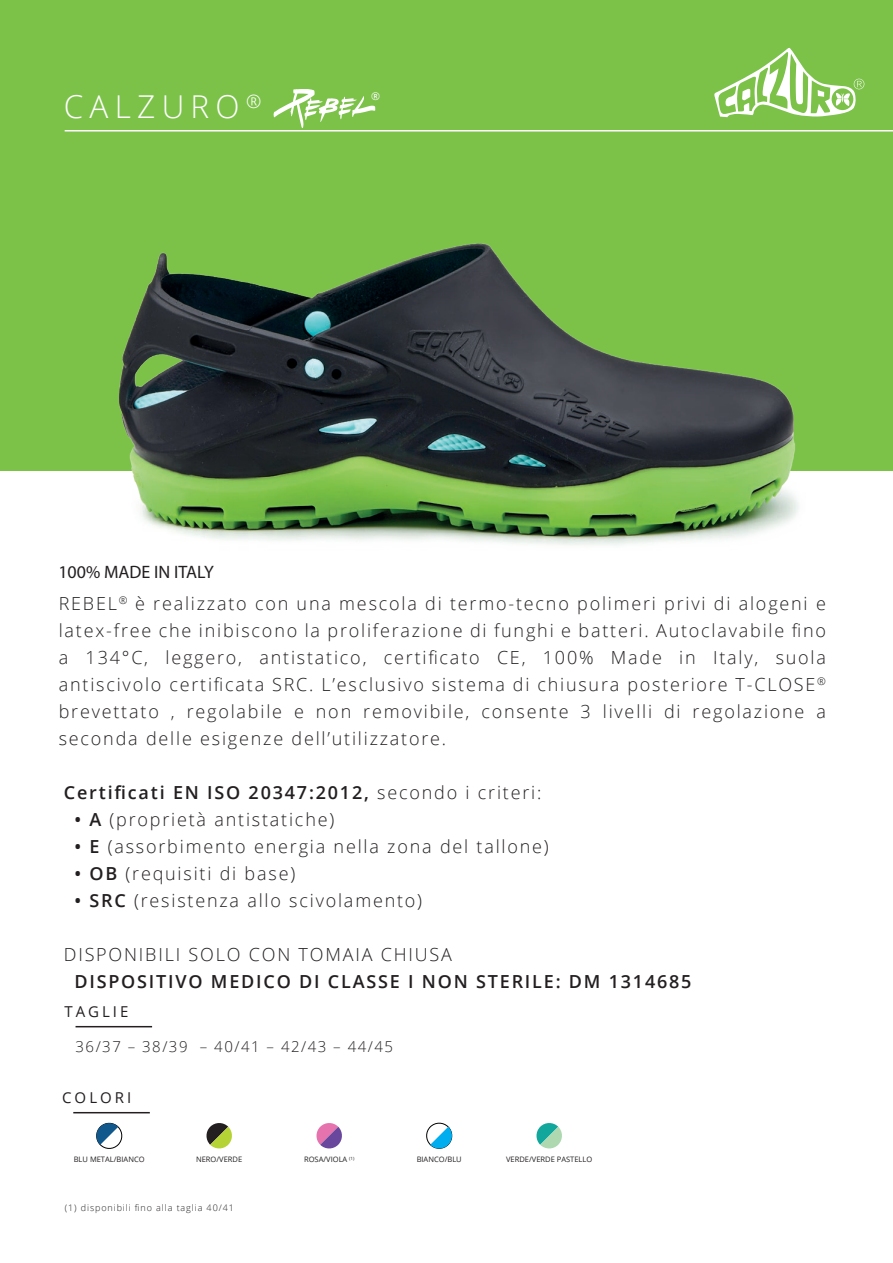
<style>
.page{position:relative;width:893px;height:1263px;background:#fff}
.page>*{position:absolute;margin:0;border:0;box-sizing:border-box;transform-origin:0 0}
.t1{font:300 31.5px "Open Sans";letter-spacing:.2em;color:#fff}
.t2{font:300 18px/27px "Open Sans";letter-spacing:.1em;color:#231f20;text-align:justify}
.t3{font:600 18px "Open Sans";letter-spacing:.1em;color:#231f20}
.t4{font:18px "Myriad Pro";color:#231f20}
.t5{font:300 15px "Open Sans";letter-spacing:.1em;color:#231f20}
.t6{font:15px "Open Sans";letter-spacing:.2em;color:#231f20}
.t7{font:10.8px "Open Sans";color:#fff}
.t8{font:300 9px "Open Sans";letter-spacing:.1em;color:#231f20}
.t9{font:7.5px "Open Sans";color:#231f20}
.s1{font-weight:300}
.s2{font-weight:600}
</style>
<div class="page">
<div style="left:0;top:0;width:893px;height:471px;background:#7cc249"></div>
<svg style="left:274px;top:89px;width:101px;height:39px"></svg>
<hr style="left:65px;top:130px;width:828px;height:1px;background:#fff">
<hr style="left:76px;top:1026px;width:76px;height:1px;background:#231f20">
<hr style="left:73px;top:1112px;width:77px;height:1px;background:#231f20">
<img style="left:118px;top:243px;width:681px;height:302px">
<svg style="left:206px;top:1123px;width:26px;height:26px"></svg>
<svg style="left:316px;top:1123px;width:26px;height:26px"></svg>
<svg style="left:536px;top:1123px;width:26px;height:26px"></svg>
<svg style="left:426px;top:1122px;width:27px;height:27px"></svg>
<svg style="left:96px;top:1122px;width:27px;height:27px"></svg>
<svg style="left:714px;top:47px;width:150px;height:70px"></svg>
<h1 class="t1" style="left:64px;top:85px;width:199px">CALZURO <sup>®</sup></h1>
<p class="t7" style="left:371px;top:89px;width:10px">®</p>
<p class="t4" style="left:58px;top:561px;width:157px">100% MADE IN ITALY</p>
<p class="t2" style="left:59px;top:590px;width:769px">REBEL<sup>®</sup> è realizzato con una mescola di termo-tecno polimeri privi di alogeni e latex-free che inibiscono la proliferazione di funghi e batteri. Autoclavabile fino a 134°C, leggero, antistatico, certificato CE, 100% Made in Italy, suola antiscivolo certificata SRC. L’esclusivo sistema di chiusura posteriore T-CLOSE<sup>® </sup>brevettato , regolabile e non removibile, consente 3 livelli di regolazione a seconda delle esigenze dell’utilizzatore.</p>
<p class="t3" style="left:64px;top:780px;width:479px">Certificati EN ISO 20347:2012, <span class="s1">secondo i criteri:</span></p>
<p class="t2" style="left:74px;top:806px;width:261px"><span class="s2">• A</span> (proprietà antistatiche)</p>
<p class="t2" style="left:74px;top:833px;width:476px"><span class="s2">• E</span> (assorbimento energia nella zona del tallone)</p>
<p class="t2" style="left:74px;top:860px;width:222px"><span class="s2">• OB</span> (requisiti di base)</p>
<p class="t2" style="left:74px;top:887px;width:349px"><span class="s2">• SRC</span> (resistenza allo scivolamento)</p>
<p class="t2" style="left:64px;top:941px;width:390px">DISPONIBILI SOLO CON TOMAIA CHIUSA</p>
<p class="t3" style="left:74px;top:969px;width:619px">DISPOSITIVO MEDICO DI CLASSE I NON STERILE: DM 1314685</p>
<p class="t6" style="left:64px;top:1001px;width:66px">TAGLIE</p>
<p class="t5" style="left:76px;top:1036px;width:319px">36/37 – 38/39 – 40/41 – 42/43 – 44/45</p>
<p class="t6" style="left:62px;top:1087px;width:71px">COLORI</p>
<p class="t9" style="left:74px;top:1154px;width:72px">BLU METAL/BIANCO</p>
<p class="t9" style="left:196px;top:1154px;width:48px">NERO/VERDE</p>
<p class="t9" style="left:304px;top:1154px;width:52px">ROSA/VIOLA <sup>(1)</sup></p>
<p class="t9" style="left:417px;top:1154px;width:47px">BIANCO/BLU</p>
<p class="t9" style="left:506px;top:1154px;width:88px">VERDE/VERDE PASTELLO</p>
<p class="t8" style="left:65px;top:1201px;width:171px">(1) disponibili fino alla taglia 40/41</p>
</div>
